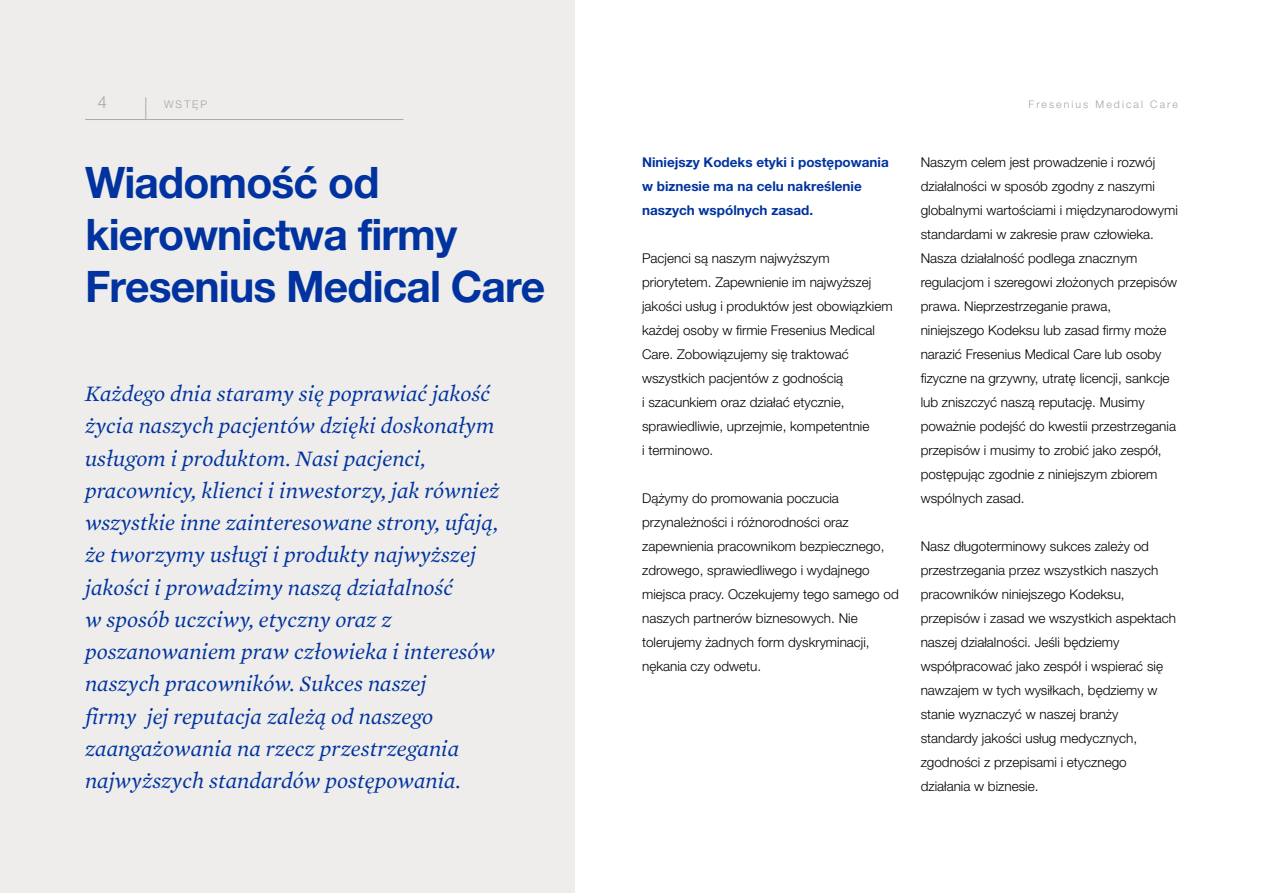
<style>
.page{position:relative;width:1263px;height:893px;background:#fff}
.page>*{position:absolute;margin:0;border:0;box-sizing:border-box;transform-origin:0 0}
.t1{font:700 43.5px/51.8px "Helvetica Neue LT Pro";letter-spacing:-.02em;color:#0033a0}
.t2{font:italic 22.5px/32.2px "Mercury Text G1";color:#0033a0}
.t3{font:300 16.5px "Helvetica Neue LT Pro";color:#a8a39d}
.t4{font:300 13.5px/24px "Helvetica Neue LT Pro";color:#000}
.t5{font:700 13.5px/24px "Helvetica Neue LT Pro";color:#0033a0}
.t6{font:300 10.5px "Helvetica Neue LT Pro";letter-spacing:.2em;color:#a8a39d}
</style>
<div class="page">
<div style="left:0;top:0;width:574px;height:893px;background:#eeedeb"></div>
<hr style="left:85px;top:119px;width:318px;height:1px;background:#a7a9ac">
<svg style="left:145px;top:97px;width:1px;height:22px"></svg>
<p class="t3" style="left:98px;top:92px;width:11px">4</p>
<p class="t6" style="left:164px;top:98px;width:45px">WSTĘP</p>
<p class="t6" style="left:1028px;top:98px;width:151px">Fresenius Medical Care</p>
<h1 class="t1" style="left:85px;top:156px;width:462px">Wiadomość od kierownictwa firmy<br>Fresenius Medical Care</h1>
<p class="t5" style="left:642px;top:150px;width:248px">Niniejszy Kodeks etyki i postępowania w biznesie ma na celu nakreślenie naszych wspólnych zasad.</p>
<p class="t4" style="left:642px;top:246px;width:252px">Pacjenci są naszym najwyższym priorytetem. Zapewnienie im najwyższej jakości usług i produktów jest obowiązkiem każdej osoby w firmie Fresenius Medical Care. Zobowiązujemy się traktować wszystkich pacjentów z godnością<br>i szacunkiem oraz działać etycznie, sprawiedliwie, uprzejmie, kompetentnie<br>i terminowo.</p>
<p class="t4" style="left:642px;top:486px;width:258px">Dążymy do promowania poczucia przynależności i różnorodności oraz zapewnienia pracownikom bezpiecznego, zdrowego, sprawiedliwego i wydajnego miejsca pracy. Oczekujemy tego samego od naszych partnerów biznesowych. Nie tolerujemy żadnych form dyskryminacji, nękania czy odwetu.</p>
<p class="t2" style="left:85px;top:376px;width:416px">Każdego dnia staramy się poprawiać jakość życia naszych pacjentów dzięki doskonałym usługom i produktom. Nasi pacjenci, pracownicy, klienci i inwestorzy, jak również wszystkie inne zainteresowane strony, ufają, że tworzymy usługi i produkty najwyższej jakości i prowadzimy naszą działalność<br>w sposób uczciwy, etyczny oraz z poszanowaniem praw człowieka i interesów naszych pracowników. Sukces naszej<br>firmy jej reputacja zależą od naszego zaangażowania na rzecz przestrzegania najwyższych standardów postępowania.</p>
<p class="t4" style="left:921px;top:150px;width:259px">Naszym celem jest prowadzenie i rozwój działalności w sposób zgodny z naszymi globalnymi wartościami i międzynarodowymi standardami w zakresie praw człowieka.<br>Nasza działalność podlega znacznym regulacjom i szeregowi złożonych przepisów prawa. Nieprzestrzeganie prawa, niniejszego Kodeksu lub zasad firmy może narazić Fresenius Medical Care lub osoby fizyczne na grzywny, utratę licencji, sankcje lub zniszczyć naszą reputację. Musimy poważnie podejść do kwestii przestrzegania przepisów i musimy to zrobić jako zespół, postępując zgodnie z niniejszym zbiorem wspólnych zasad.</p>
<p class="t4" style="left:921px;top:534px;width:257px">Nasz długoterminowy sukces zależy od przestrzegania przez wszystkich naszych pracowników niniejszego Kodeksu, przepisów i zasad we wszystkich aspektach naszej działalności. Jeśli będziemy współpracować jako zespół i wspierać się nawzajem w tych wysiłkach, będziemy w stanie wyznaczyć w naszej branży standardy jakości usług medycznych, zgodności z przepisami i etycznego działania w biznesie.</p>
</div>
